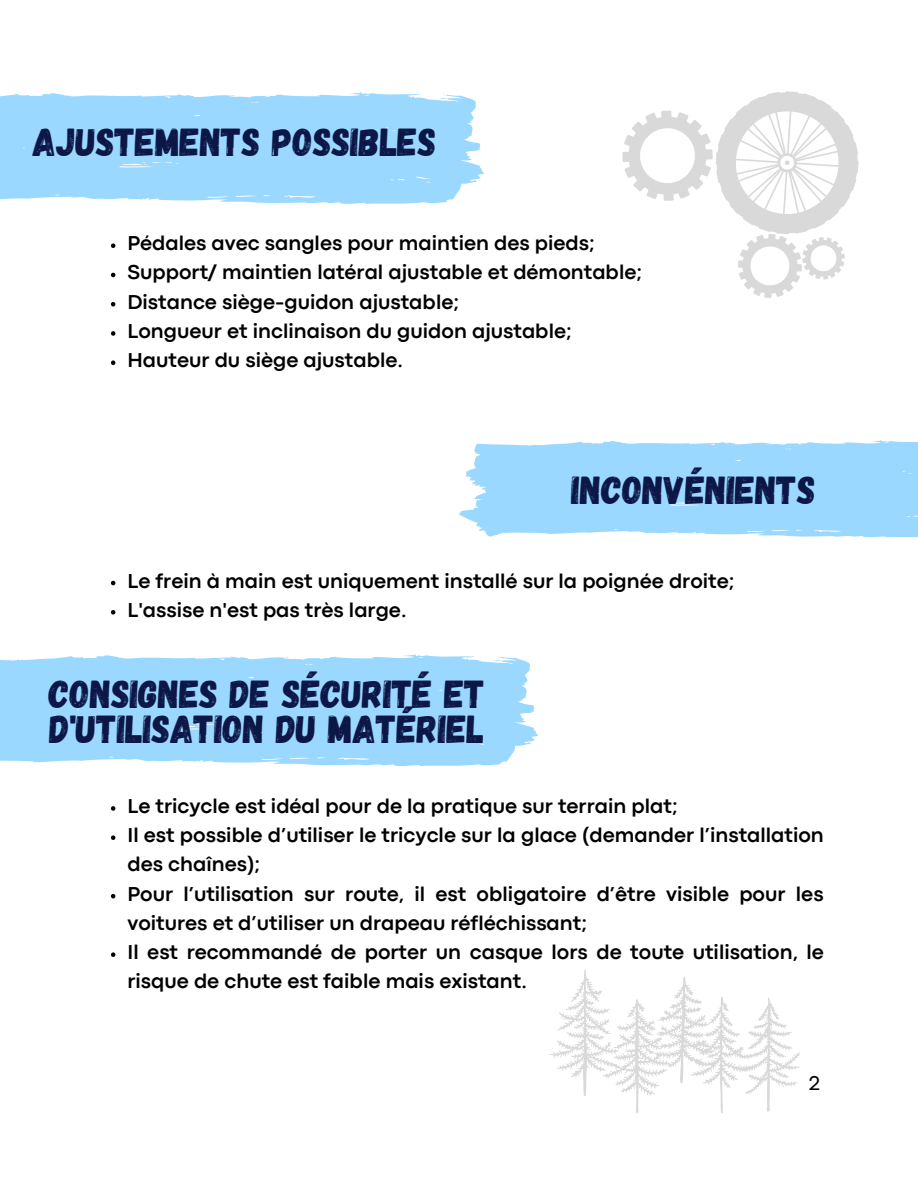
<style>
.page{position:relative;width:918px;height:1188px;background:#fff}
.page>*{position:absolute;margin:0;border:0;box-sizing:border-box;transform-origin:0 0}
.t1{font:39px/34.8px "Gagalin";color:#0c1747}
.t2{font:700 21px/29.2px "Codec Pro";color:#000}
.t3{font:21px "Codec Pro";color:#000}
</style>
<div class="page">
<svg style="left:0;top:92px;width:484px;height:112px;background:#a3dbff"></svg>
<svg style="left:111px;top:243px;width:4px;height:5px"></svg>
<svg style="left:111px;top:273px;width:4px;height:4px"></svg>
<svg style="left:111px;top:302px;width:4px;height:4px"></svg>
<svg style="left:111px;top:331px;width:4px;height:5px"></svg>
<svg style="left:111px;top:360px;width:4px;height:5px"></svg>
<svg style="left:459px;top:440px;width:459px;height:98px;background:#a4dcff"></svg>
<svg style="left:111px;top:581px;width:4px;height:4px"></svg>
<svg style="left:111px;top:610px;width:4px;height:5px"></svg>
<svg style="left:0;top:654px;width:538px;height:112px;background:#a3dbff"></svg>
<svg style="left:111px;top:806px;width:4px;height:5px"></svg>
<svg style="left:111px;top:835px;width:4px;height:5px"></svg>
<svg style="left:111px;top:894px;width:4px;height:4px"></svg>
<svg style="left:111px;top:952px;width:4px;height:5px"></svg>
<svg style="left:622px;top:91px;width:237px;height:207px"></svg>
<svg style="left:549px;top:970px;width:251px;height:143px"></svg>
<p class="t1" style="left:33px;top:123px;width:405px">AJUSTEMENTS POSSIBLES</p>
<p class="t2" style="left:127px;top:230px;width:468px">Pédales avec sangles pour maintien des pieds;</p>
<p class="t2" style="left:127px;top:259px;width:516px">Support/ maintien latéral ajustable et démontable;</p>
<p class="t2" style="left:127px;top:289px;width:333px">Distance siège-guidon ajustable;</p>
<p class="t2" style="left:127px;top:318px;width:446px">Longueur et inclinaison du guidon ajustable;</p>
<p class="t2" style="left:127px;top:347px;width:277px">Hauteur du siège ajustable.</p>
<p class="t1" style="left:572px;top:471px;width:246px">INCONVÉNIENTS</p>
<p class="t2" style="left:127px;top:568px;width:608px">Le frein à main est uniquement installé sur la poignée droite;</p>
<p class="t2" style="left:127px;top:597px;width:281px">L'assise n'est pas très large.</p>
<p class="t1" style="left:49px;top:675px;width:438px">CONSIGNES DE SÉCURITÉ ET<br>D'UTILISATION DU MATÉRIEL</p>
<p class="t2" style="left:127px;top:793px;width:551px">Le tricycle est idéal pour de la pratique sur terrain plat;</p>
<p class="t2" style="left:127px;top:822px;width:698px">Il est possible d’utiliser le tricycle sur la glace (demander l’installation des chaînes);</p>
<p class="t2" style="left:127px;top:881px;width:698px">Pour l’utilisation sur route, il est obligatoire d’être visible pour les voitures et d’utiliser un drapeau réfléchissant;</p>
<p class="t2" style="left:127px;top:939px;width:698px">Il est recommandé de porter un casque lors de toute utilisation, le risque de chute est faible mais existant.</p>
<p class="t3" style="left:809px;top:1075px;width:13px">2</p>
</div>
